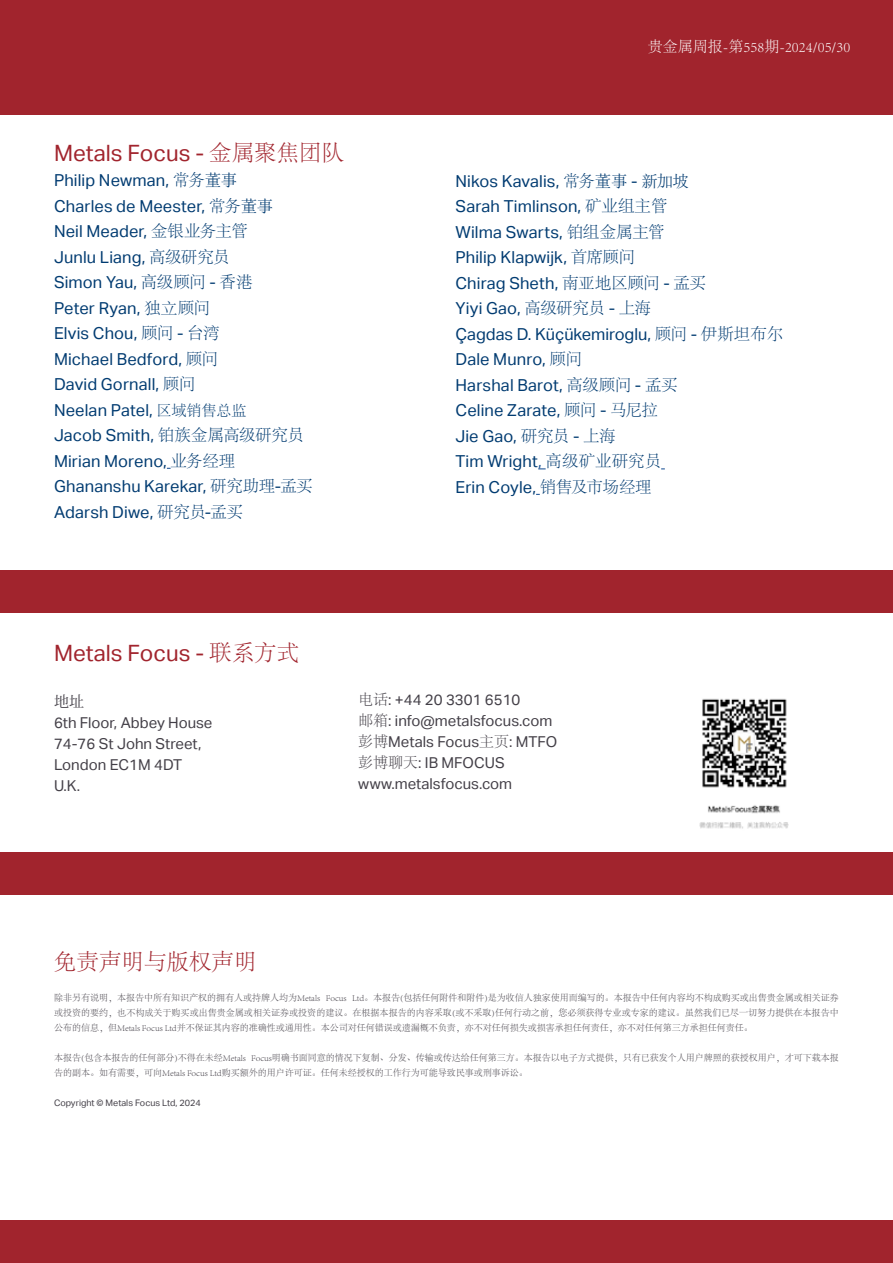
<style>
.page{position:relative;width:893px;height:1263px;background:#fff}
.page>*{position:absolute;margin:0;border:0;box-sizing:border-box;transform-origin:0 0}
.t1{font:22.5px "Aktiv Grotesk";color:#a1242d}
.t2{font:300 22.5px "Adobe Song Std";color:#a1242d}
.t3{font:16.5px/25.5px "Aktiv Grotesk";letter-spacing:.01em;color:#003b71}
.t4{font:15px/21px "Aktiv Grotesk";color:#433f47}
.t5{font:300 15px "Adobe Song Std";color:#fff}
.t6{font:15px "Koz Min Pr 6 N";color:#433f47}
.t7{font:300 9px/15px "Adobe Song Std";color:#433f47;text-align:justify}
.t8{font:9px "Aktiv Grotesk";color:#433f47}
.s1{font-family:"Adobe Song Std";font-weight:300}
.s2{font-family:"Sim Sun"}
.s3{font-family:"Adobe Song Std";font-weight:300;font-size:15px}
.s4{color:#275b9b}
</style>
<div class="page">
<div style="left:0;top:0;width:893px;height:115px;background:#a1242d"></div>
<div style="left:0;top:570px;width:893px;height:42px;background:#a1242d"></div>
<div style="left:0;top:853px;width:893px;height:42px;background:#a1242d"></div>
<div style="left:0;top:1220px;width:893px;height:43px;background:#a1242d"></div>
<img style="left:699px;top:698px;width:90px;height:131px">
<h1 class="t1" style="left:54px;top:140px;width:292px">Metals Focus - <span class="s1">金属聚焦团队</span></h1>
<p class="t5" style="left:648px;top:38px;width:204px">贵金属周报-第558期-2024/05/30</p>
<p class="t3" style="left:54px;top:168px;width:260px">Philip Newman, <span class="s1">常务</span><span class="s2">董事<br></span>Charles de Meester, <span class="s1">常务</span><span class="s2">董事<br></span>Neil Meader, <span class="s1">金银业务主管<br></span>Junlu Liang, <span class="s1">高级研究员<br></span>Simon Yau, <span class="s1">高级顾问</span> - <span class="s1">香港<br></span>Peter Ryan, <span class="s1">独立顾问<br></span>Elvis Chou, <span class="s1">顾问</span> - <span class="s1">台湾<br></span>Michael Bedford, <span class="s1">顾问<br></span>David Gornall, <span class="s1">顾问<br></span>Neelan Patel, <span class="s3">区域销售总监<br></span>Jacob Smith, <span class="s1">铂族金属高级研究员<br></span>Mirian Moreno, <span class="s1">业务经理<br></span>Ghananshu Karekar, <span class="s1">研究助理</span>-<span class="s1">孟买<br></span>Adarsh Diwe, <span class="s1">研究员</span>-<span class="s1">孟买</span></p>
<p class="t3" style="left:455px;top:168px;width:329px">Nikos Kavalis, <span class="s1">常务</span><span class="s2">董事</span> - <span class="s2">新加坡<br></span>Sarah Timlinson, <span class="s1">矿业组主管<br></span>Wilma Swarts, <span class="s1">铂组金属主管<br></span>Philip Klapwijk, <span class="s1">首席顾问<br></span>Chirag Sheth, <span class="s1">南亚地区顾问</span> - <span class="s1">孟买<br></span>Yiyi Gao, <span class="s1">高级研究员</span> - <span class="s1">上海<br></span>Çagdas D. Küçükemiroglu, <span class="s1">顾问</span> - <span class="s1">伊斯坦布尔<br></span>Dale Munro, <span class="s1">顾问<br></span>Harshal Barot, <span class="s1">高级顾问</span> - <span class="s1">孟买<br></span>Celine Zarate, <span class="s1">顾问</span> - <span class="s1">马尼拉<br></span>Jie Gao, <span class="s1">研究员</span> - <span class="s1">上海<br></span>Tim Wright<span class="s4">,</span> <span class="s1">高级矿业研究员<br></span>Erin Coyle, <span class="s1">销售及市场经理</span></p>
<h1 class="t1" style="left:54px;top:640px;width:247px">Metals Focus - <span class="s1">联系方式</span></h1>
<p class="t6" style="left:54px;top:693px;width:31px">地址</p>
<p class="t4" style="left:54px;top:712px;width:160px">6th Floor, Abbey House<br>74-76 St John Street,<br>London EC1M 4DT<br>U.K.</p>
<p class="t4" style="left:358px;top:689px;width:201px"><span class="s1">电话</span>: +44 20 3301 6510<br><span class="s1">邮箱</span>: info@metalsfocus.com<span class="s1">彭博</span>Metals Focus<span class="s1">主页</span>: MTFO<span class="s1">彭博聊天</span>: IB MFOCUS www.metalsfocus.com</p>
<h1 class="t2" style="left:54px;top:950px;width:204px">免责声明与版权声明</h1>
<p class="t7" style="left:54px;top:991px;width:786px">除非另有说明，本报告中所有知识产权的拥有人或持牌人均为Metals Focus Ltd。本报告(包括任何附件和附件)是为收信人独家使用而编写的。本报告中任何内容均不构成购买或出售贵金属或相关证券或投资的要约，也不构成关于购买或出售贵金属或相关证券或投资的建议。在根据本报告的内容采取(或不采取)任何行动之前，您必须获得专业或专家的建议。虽然我们已尽一切努力提供在本报告中公布的信息，但Metals Focus Ltd并不保证其内容的准确性或通用性。本公司对任何错误或遗漏概不负责，亦不对任何损失或损害承担任何责任，亦不对任何第三方承担任何责任。</p>
<p class="t7" style="left:54px;top:1051px;width:786px">本报告(包含本报告的任何部分)不得在未经Metals Focus明确书面同意的情况下复制、分发、传输或传达给任何第三方。本报告以电子方式提供，只有已获发个人用户牌照的获授权用户，才可下载本报告的副本。如有需要，可向Metals Focus Ltd购买额外的用户许可证。任何未经授权的工作行为可能导致民事或刑事诉讼。</p>
<p class="t8" style="left:54px;top:1098px;width:148px">Copyright © Metals Focus Ltd, 2024</p>
</div>
